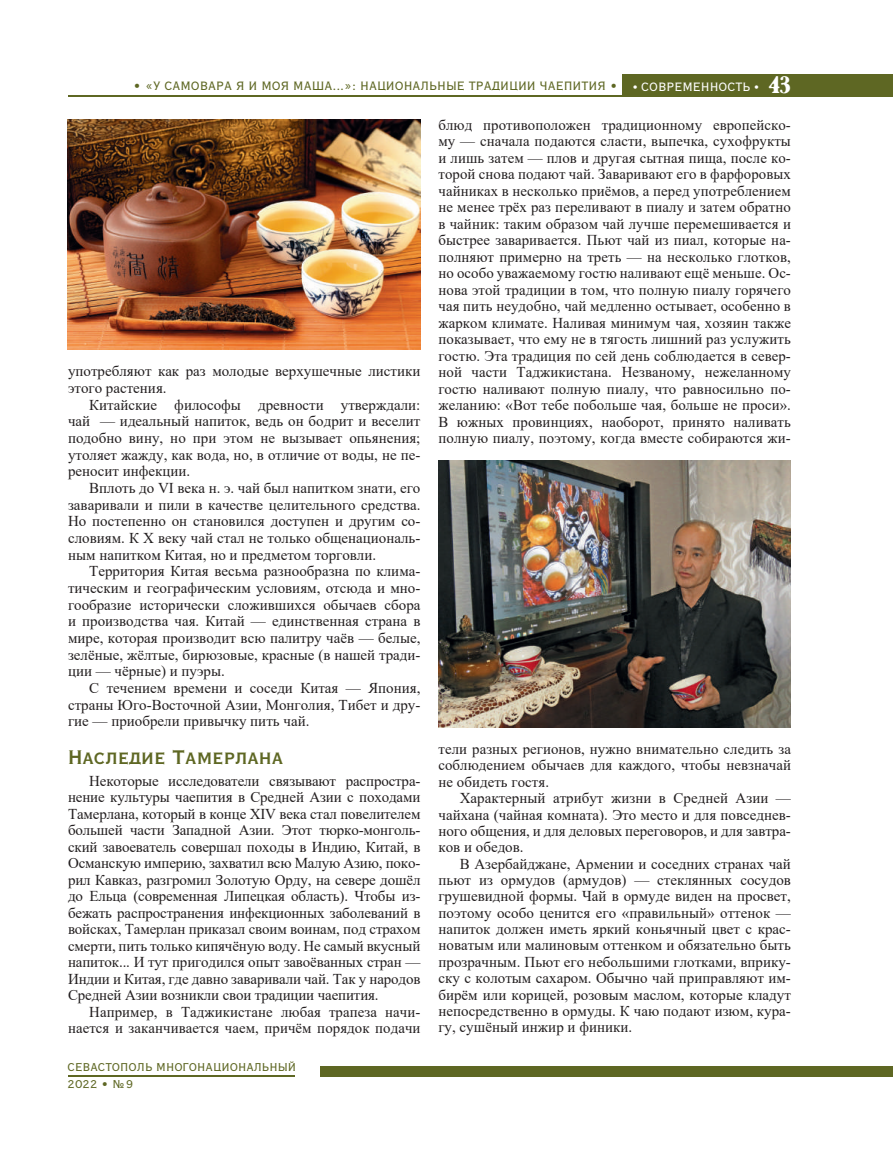
<style>
.page{position:relative;width:893px;height:1149px;background:#fff}
.page>*{position:absolute;margin:0;border:0;box-sizing:border-box;transform-origin:0 0}
.t1{font:700 19.5px "Vacansia C";color:#5e6723}
.t2{font:15px/16.5px "Times New Roman";color:#231f20;text-align:justify}
.t3{font:12px "Vacansia C";color:#5e6723}
.t4{font:12px "Vacansia C";color:#fff}
.t5{font:11.25px/16.4px "Vacansia C";color:#5e6723}
.s1{font-family:"Garamond";font-weight:700}
.s2{font-family:"Bernhard CTT";font-size:24px}
</style>
<div class="page">
<div style="left:623px;top:74px;width:270px;height:23px;background:#5e6723"></div>
<div style="left:321px;top:1066px;width:572px;height:10px;background:#5e6723"></div>
<hr style="left:68px;top:1075px;width:227px;height:1px;background:#5e6723">
<hr style="left:68px;top:95px;width:598px;height:2px;background:#5e6723">
<img style="left:438px;top:460px;width:353px;height:267px">
<img style="left:68px;top:119px;width:352px;height:230px">
<p class="t3" style="left:133px;top:79px;width:486px">• «У САМОВАРА Я И МОЯ МАША...»: НАЦИОНАЛЬНЫЕ ТРАДИЦИИ ЧАЕПИТИЯ •</p>
<p class="t4" style="left:633px;top:80px;width:159px"><span class="s1">•</span> СОВРЕМЕННОСТЬ <span class="s1">•</span> <span class="s2">43</span></p>
<p class="t2" style="left:68px;top:362px;width:354px">употребляют как раз молодые верхушечные листики этого растения.</p>
<p class="t2" style="left:68px;top:396px;width:354px;text-indent:21px">Китайские философы древности утверждали: чай — идеальный напиток, ведь он бодрит и веселит подобно вину, но при этом не вызывает опьянения; утоляет жажду, как вода, но, в отличие от воды, не пе&shy;реносит инфекции.</p>
<p class="t2" style="left:68px;top:479px;width:354px;text-indent:21px">Вплоть до VI века н. э. чай был напитком знати, его заваривали и пили в качестве целительного средства.<br>Но постепенно он становился доступен и другим со&shy;словиям. К Х веку чай стал не только общенациональ&shy;ным напитком Китая, но и предметом торговли.</p>
<p class="t2" style="left:68px;top:562px;width:354px;text-indent:21px">Территория Китая весьма разнообразна по клима&shy;тическим и географическим условиям, отсюда и мно&shy;гообразие исторически сложившихся обычаев сбора и производства чая. Китай — единственная страна в мире, которая производит всю палитру чаёв — белые, зелёные, жёлтые, бирюзовые, красные (в нашей тради&shy;ции — чёрные) и пуэры.</p>
<p class="t2" style="left:68px;top:679px;width:354px;text-indent:21px">С течением времени и соседи Китая — Япония, страны Юго-Восточной Азии, Монголия, Тибет и дру&shy;гие — приобрели привычку пить чай.</p>
<h1 class="t1" style="left:68px;top:745px;width:217px">Наследие Тамерлана</h1>
<p class="t2" style="left:68px;top:771px;width:354px;text-indent:21px">Некоторые исследователи связывают распростра&shy;нение культуры чаепития в Средней Азии с походами Тамерлана, который в конце ХIV века стал повелителем большей части Западной Азии. Этот тюрко-монголь&shy;ский завоеватель совершал походы в Индию, Китай, в Османскую империю, захватил всю Малую Азию, поко&shy;рил Кавказ, разгромил Золотую Орду, на севере дошёл до Ельца (современная Липецкая область). Чтобы из&shy;бежать распространения инфекционных заболеваний в войсках, Тамерлан приказал своим воинам, под страхом смерти, пить только кипячёную воду. Не самый вкусный напиток... И тут пригодился опыт завоёванных стран — Индии и Китая, где давно заваривали чай. Так у народов Средней Азии возникли свои традиции чаепития.</p>
<p class="t2" style="left:68px;top:1002px;width:354px;text-align:right">Например, в Таджикистане любая трапеза начи&shy;нается и заканчивается чаем, причём порядок подачи</p>
<p class="t5" style="left:68px;top:1059px;width:230px">СЕВАСТОПОЛЬ МНОГОНАЦИОНАЛЬНЫЙ<br>2022 • №9</p>
<p class="t2" style="left:438px;top:116px;width:354px">блюд противоположен традиционному европейско&shy;му — сначала подаются сласти, выпечка, сухофрукты и лишь затем — плов и другая сытная пища, после ко&shy;торой снова подают чай. Заваривают его в фарфоровых чайниках в несколько приёмов, а перед употреблением не менее трёх раз переливают в пиалу и затем обратно в чайник: таким образом чай лучше перемешивается и быстрее заваривается. Пьют чай из пиал, которые на&shy;полняют примерно на треть — на несколько глотков, но особо уважаемому гостю наливают ещё меньше. Ос&shy;нова этой традиции в том, что полную пиалу горячего чая пить неудобно, чай медленно остывает, особенно в жарком климате. Наливая минимум чая, хозяин также показывает, что ему не в тягость лишний раз услужить гостю. Эта традиция по сей день соблюдается в север&shy;ной части Таджикистана. Незваному, нежеланному гостю наливают полную пиалу, что равносильно по&shy;желанию: «Вот тебе побольше чая, больше не проси».<br>В южных провинциях, наоборот, принято наливать полную пиалу, поэтому, когда вместе собираются жи-</p>
<p class="t2" style="left:438px;top:740px;width:354px">тели разных регионов, нужно внимательно следить за соблюдением обычаев для каждого, чтобы невзначай не обидеть гостя.</p>
<p class="t2" style="left:438px;top:789px;width:354px;text-indent:21px">Характерный атрибут жизни в Средней Азии — чайхана (чайная комната). Это место и для повседнев&shy;ного общения, и для деловых переговоров, и для завтра&shy;ков и обедов.</p>
<p class="t2" style="left:438px;top:854px;width:354px;text-indent:21px">В Азербайджане, Армении и соседних странах чай пьют из ормудов (армудов) — стеклянных сосудов грушевидной формы. Чай в ормуде виден на просвет, поэтому особо ценится его «правильный» оттенок — напиток должен иметь яркий коньячный цвет с крас&shy;новатым или малиновым оттенком и обязательно быть прозрачным. Пьют его небольшими глотками, вприку&shy;ску с колотым сахаром. Обычно чай приправляют им&shy;бирём или корицей, розовым маслом, которые кладут непосредственно в ормуды. К чаю подают изюм, кура&shy;гу, сушёный инжир и финики.</p>
</div>
